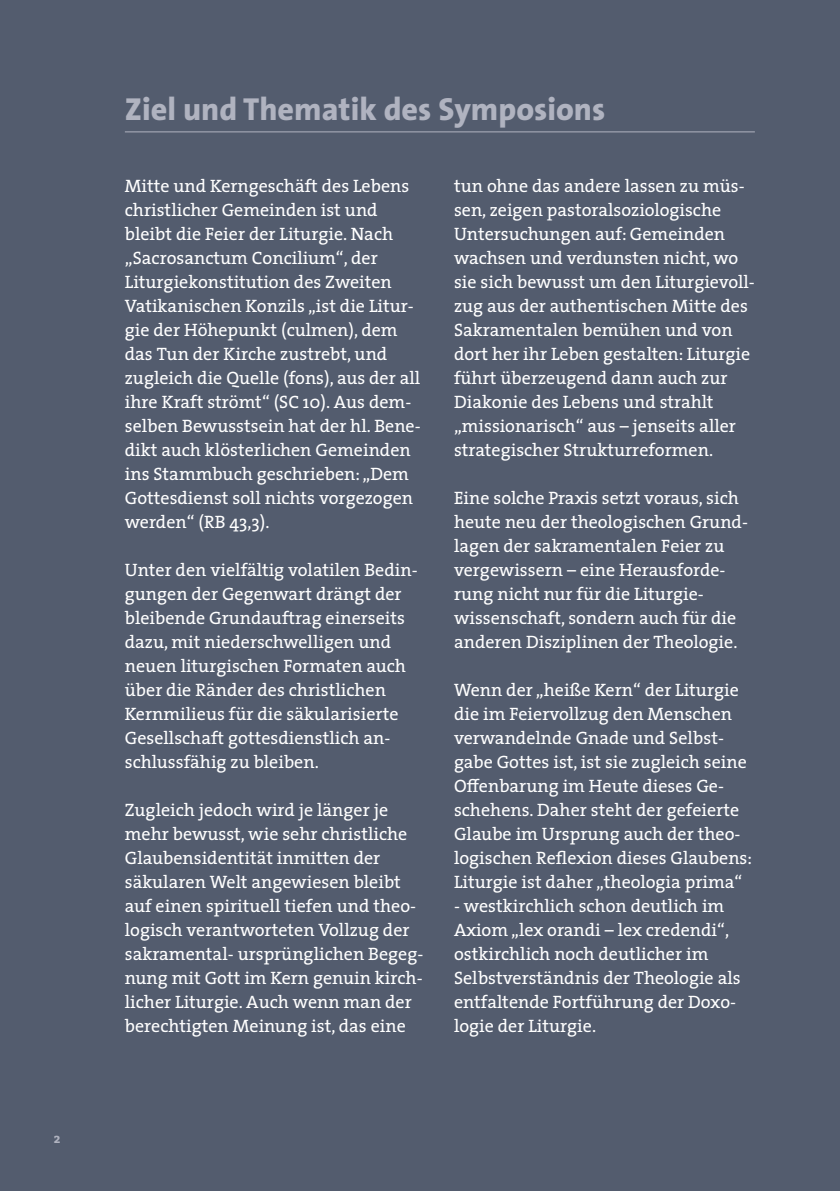
<style>
.page{position:relative;width:840px;height:1191px;background:#fff}
.page>*{position:absolute;margin:0;border:0;box-sizing:border-box;transform-origin:0 0}
.t1{font:800 32px "The Sans";color:#b0b3c0}
.t2{font:18px/24px "The Serif";color:#fff}
.t3{font:700 14px "The Serif";color:#b0b3c0}
</style>
<div class="page">
<div style="left:0;top:0;width:839px;height:1191px;background:#535c6e"></div>
<hr style="left:125px;top:131px;width:629px;height:1px;background:#b0b3c0">
<p class="t3" style="left:54px;top:1126px;width:8px">2</p>
<h1 class="t1" style="left:125px;top:82px;width:481px">Ziel und Thematik des Symposions</h1>
<p class="t2" style="left:125px;top:173px;width:297px">Mitte und Kerngeschäft des Lebens christlicher Gemeinden ist und bleibt die Feier der Liturgie. Nach „Sacrosanctum Concilium“, der Liturgiekonstitution des Zweiten Vatikanischen Konzils „ist die Litur&shy;gie der Höhepunkt (culmen), dem das Tun der Kirche zustrebt, und zugleich die Quelle (fons), aus der all ihre Kraft strömt“ (SC 10). Aus dem&shy;selben Bewusstsein hat der hl. Bene&shy;dikt auch klösterlichen Gemeinden ins Stammbuch geschrieben: „Dem Gottesdienst soll nichts vorgezogen werden“ (RB 43,3).</p>
<p class="t2" style="left:125px;top:557px;width:294px">Unter den vielfältig volatilen Bedin&shy;gungen der Gegenwart drängt der bleibende Grundauftrag einerseits dazu, mit niederschwelligen und neuen liturgischen Formaten auch über die Ränder des christlichen Kernmilieus für die säkularisierte Gesellschaft gottesdienstlich an&shy;schlussfähig zu bleiben.</p>
<p class="t2" style="left:125px;top:797px;width:300px">Zugleich jedoch wird je länger je mehr bewusst, wie sehr christliche Glaubensidentität inmitten der säkularen Welt angewiesen bleibt auf einen spirituell tiefen und theo&shy;logisch verantworteten Vollzug der sakramental- ursprünglichen Begeg&shy;nung mit Gott im Kern genuin kirch&shy;licher Liturgie. Auch wenn man der berechtigten Meinung ist, das eine</p>
<p class="t2" style="left:454px;top:173px;width:302px">tun ohne das andere lassen zu müs&shy;sen, zeigen pastoralsoziologische Untersuchungen auf: Gemeinden wachsen und verdunsten nicht, wo sie sich bewusst um den Liturgievoll&shy;zug aus der authentischen Mitte des Sakramentalen bemühen und von dort her ihr Leben gestalten: Liturgie führt überzeugend dann auch zur Diakonie des Lebens und strahlt „missionarisch“ aus – jenseits aller strategischer Strukturreformen.</p>
<p class="t2" style="left:454px;top:485px;width:295px">Eine solche Praxis setzt voraus, sich heute neu der theologischen Grund&shy;lagen der sakramentalen Feier zu vergewissern – eine Herausforde&shy;rung nicht nur für die Liturgie&shy;wissenschaft, sondern auch für die anderen Disziplinen der Theologie.</p>
<p class="t2" style="left:454px;top:677px;width:299px">Wenn der „heiße Kern“ der Liturgie die im Feiervollzug den Menschen verwandelnde Gnade und Selbst&shy;gabe Gottes ist, ist sie zugleich seine Offenbarung im Heute dieses Ge&shy;schehens. Daher steht der gefeierte Glaube im Ursprung auch der theo&shy;logischen Reflexion dieses Glaubens:<br>Liturgie ist daher „theologia prima“</p>
<p class="t2" style="left:454px;top:893px;width:288px">- westkirchlich schon deutlich im<br>Axiom „lex orandi – lex credendi“, ostkirchlich noch deutlicher im<br>Selbstverständnis der Theologie als entfaltende Fortführung der Doxo&shy;logie der Liturgie.</p>
</div>
